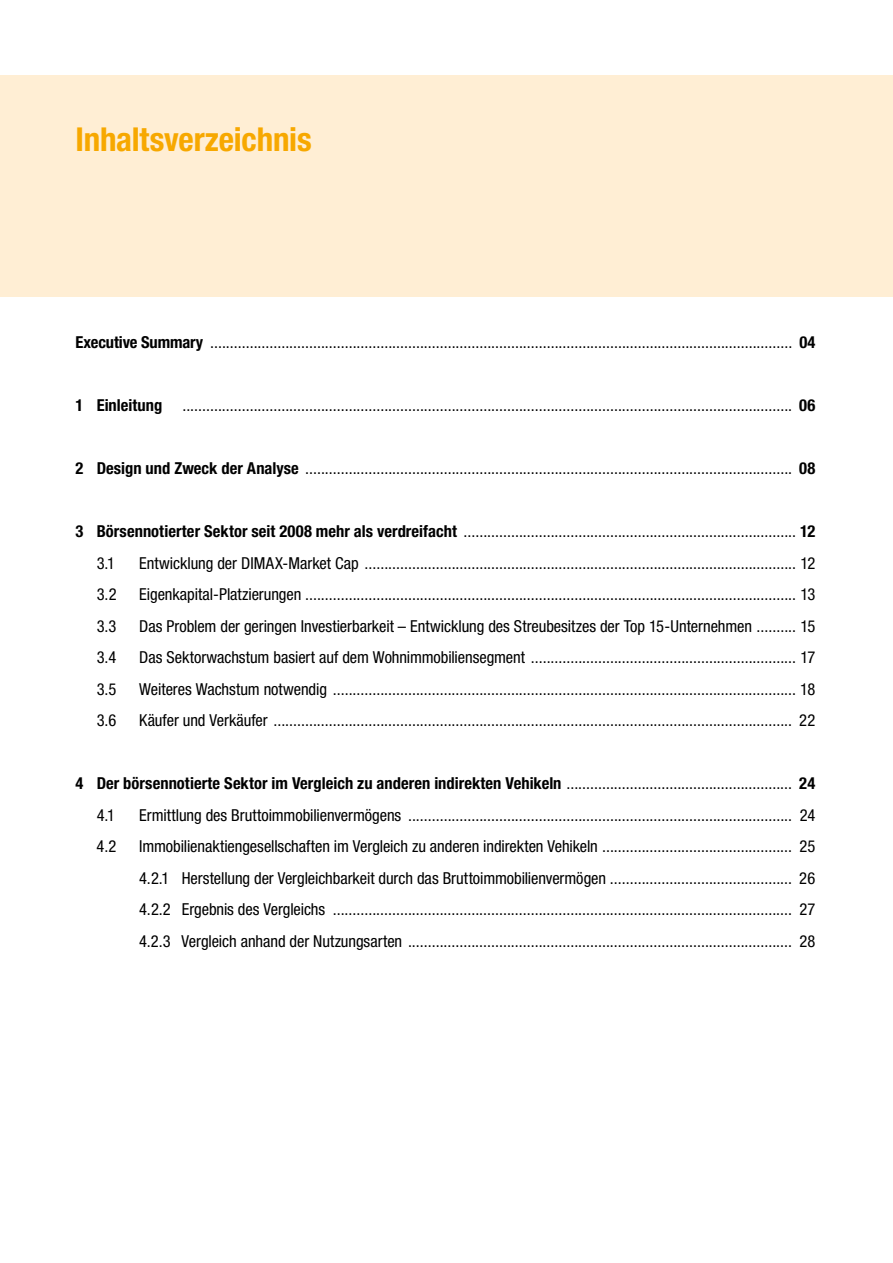
<style>
.page{position:relative;width:893px;height:1263px;background:#fff}
.page>*{position:absolute;margin:0;border:0;box-sizing:border-box;transform-origin:0 0}
.t1{font:700 condensed 33px "Helvetica Neue LT Pro";letter-spacing:-.005em;color:#f7a800}
.t2{font:condensed 16.5px/31.5px "Helvetica Neue LT Pro";letter-spacing:-.005em;color:#000}
.t3{font:700 condensed 16.5px/31.5px "Helvetica Neue LT Pro";letter-spacing:.005em;color:#000}
.s1{font-weight:700}
.s2{font-weight:400}
</style>
<div class="page">
<div style="left:0;top:75px;width:893px;height:222px;background:#ffeed4"></div>
<h1 class="t1" style="left:75px;top:119px;width:238px">Inhaltsverzeichnis</h1>
<p class="t2" style="left:75px;top:327px;width:741px"><span class="s1">Executive Summary</span> ................................................................................................................................................... <span class="s1">04</span></p>
<p class="t2" style="left:75px;top:390px;width:741px"><span class="s1">1 Einleitung</span> .......................................................................................................................................................... <span class="s1">06</span></p>
<p class="t2" style="left:75px;top:453px;width:741px"><span class="s1">2 Design und Zweck der Analyse</span> ........................................................................................................................... <span class="s1">08</span></p>
<p class="t2" style="left:97px;top:516px;width:720px;text-indent:-21px"><span class="s1">3 Börsennotierter Sektor seit 2008 mehr als verdreifacht</span> .................................................................................... <span class="s1">12<br></span>3.1</p>
<p class="t2" style="left:139px;top:547px;width:678px">Entwicklung der DIMAX-Market Cap ............................................................................................................. 12</p>
<p class="t2" style="left:97px;top:579px;width:21px">3.2</p>
<p class="t2" style="left:139px;top:579px;width:678px">Eigenkapital-Platzierungen ............................................................................................................................ 13</p>
<p class="t2" style="left:97px;top:610px;width:21px">3.3</p>
<p class="t2" style="left:139px;top:610px;width:678px">Das Problem der geringen Investierbarkeit – Entwicklung des Streubesitzes der Top 15-Unternehmen .......... 15</p>
<p class="t2" style="left:97px;top:642px;width:21px">3.4</p>
<p class="t2" style="left:139px;top:642px;width:678px">Das Sektorwachstum basiert auf dem Wohnimmobiliensegment ................................................................... 17</p>
<p class="t2" style="left:97px;top:673px;width:21px">3.5</p>
<p class="t2" style="left:139px;top:673px;width:678px">Weiteres Wachstum notwendig ..................................................................................................................... 18</p>
<p class="t2" style="left:97px;top:705px;width:21px">3.6</p>
<p class="t2" style="left:139px;top:705px;width:678px">Käufer und Verkäufer ................................................................................................................................... 22</p>
<p class="t3" style="left:97px;top:767px;width:720px;text-indent:-21px">4 Der börsennotierte Sektor im Vergleich zu anderen indirekten Vehikeln <span class="s2">.........................................................</span> 24<br><span class="s2">4.1</span></p>
<p class="t2" style="left:139px;top:799px;width:678px">Ermittlung des Bruttoimmobilienvermögens ................................................................................................. 24</p>
<p class="t2" style="left:97px;top:831px;width:21px">4.2</p>
<p class="t2" style="left:139px;top:831px;width:678px;text-align:justify">Immobilienaktiengesellschaften im Vergleich zu anderen indirekten Vehikeln ................................................ 25<br>4.2.1 Herstellung der Vergleichbarkeit durch das Bruttoimmobilienvermögen .............................................. 26<br>4.2.2 Ergebnis des Vergleichs .................................................................................................................... 27<br>4.2.3 Vergleich anhand der Nutzungsarten ................................................................................................. 28</p>
</div>
